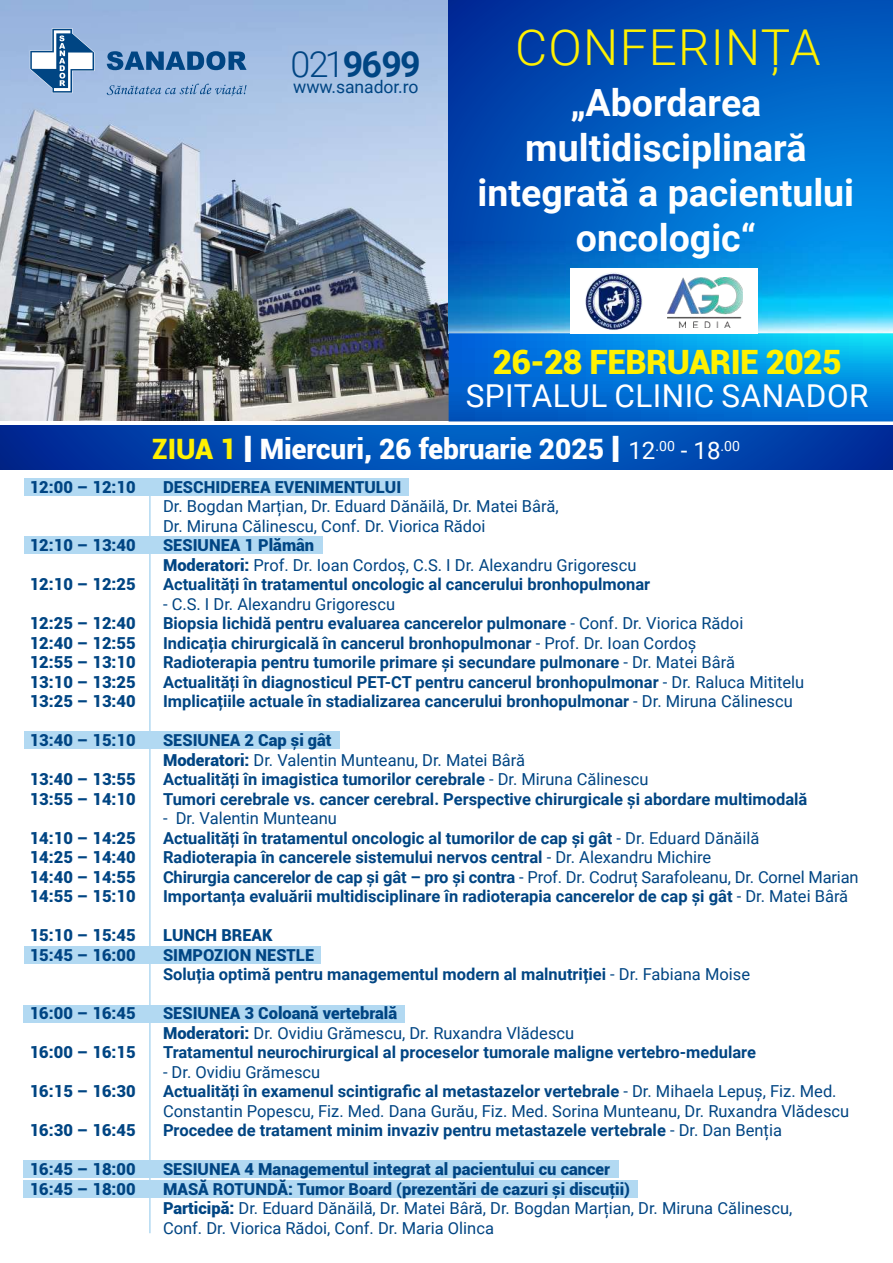
<style>
.page{position:relative;width:893px;height:1263px;background:#fff}
.page>*{position:absolute;margin:0;border:0;box-sizing:border-box;transform-origin:0 0}
.t1{font:300 49.5px "Roboto";letter-spacing:.025em;color:#fff101}
.t2{font:700 37.5px/45px "Roboto";color:#fff;text-align:center}
.t3{font:700 35.85px "Roboto";color:#004583}
.t4{font:900 33.6px "Roboto";letter-spacing:-.02em;color:#fff101}
.t5{font:31.5px "Roboto";letter-spacing:.015em;color:#fff}
.t6{font:900 28.05px "Roboto";color:#fff}
.t7{font:17.55px "Roboto";letter-spacing:-.005em;color:#004583}
.t8{font:700 16.5px/19.5px "Roboto";color:#004583}
.t9{font:900 16.5px/19.5px "Roboto";color:#004583}
.t10{font:16.5px/19.5px "Roboto";color:#004583}
.s1{font-weight:300}
.s2{color:#fff101}
.s3{font-size:33.45px}
.s4{font-weight:400;font-size:24.15px}
.s5{font-weight:900}
.s6{font-weight:400}
.s7{font-weight:700}
</style>
<div class="page">
<img style="left:0;top:0;width:449px;height:421px">
<svg style="left:449px;top:0;width:444px;height:242px;background:#005cbf"></svg>
<img style="left:449px;top:242px;width:444px;height:91px">
<svg style="left:449px;top:333px;width:444px;height:88px;background:#0280dc"></svg>
<svg style="left:30px;top:29px;width:64px;height:64px"></svg>
<svg style="left:107px;top:51px;width:140px;height:19px;background:#4275aa"></svg>
<svg style="left:107px;top:84px;width:140px;height:12px;background:#88aad3"></svg>
<svg style="left:0;top:426px;width:893px;height:44px;background:#0047ae"></svg>
<hr style="left:149px;top:480px;width:2px;height:753px;background:#b2d9f2">
<div style="left:24px;top:478px;width:384px;height:17px;background:#b2d9f2"></div>
<div style="left:24px;top:537px;width:298px;height:17px;background:#b2d9f2"></div>
<div style="left:24px;top:732px;width:315px;height:17px;background:#b2d9f2"></div>
<div style="left:24px;top:946px;width:296px;height:17px;background:#b2d9f2"></div>
<div style="left:24px;top:1005px;width:381px;height:17px;background:#b2d9f2"></div>
<div style="left:24px;top:1161px;width:595px;height:17px;background:#b2d9f2"></div>
<div style="left:24px;top:1181px;width:614px;height:17px;background:#b2d9f2"></div>
<div style="left:570px;top:268px;width:188px;height:66px;background:#fff"></div>
<img style="left:585px;top:272px;width:58px;height:58px;border-radius:29px">
<img style="left:667px;top:277px;width:75px;height:50px">
<h3 class="t3" style="left:291px;top:40px;width:132px"><span class="s1">021</span> 9699</h3>
<p class="t7" style="left:293px;top:75px;width:127px">www.sanador.ro</p>
<h1 class="t1" style="left:515px;top:13px;width:307px">CONFERINȚA</h1>
<h2 class="t2" style="left:478px;top:79px;width:378px">„Abordarea multidisciplinară integrată a pacientului oncologic“</h2>
<p class="t9" style="left:30px;top:476px;width:107px">12:00 – 12:10</p>
<p class="t9" style="left:30px;top:535px;width:107px">12:10 – 13:40</p>
<p class="t9" style="left:30px;top:574px;width:107px">12:10 – 12:25</p>
<p class="t9" style="left:30px;top:613px;width:107px;text-align:justify">12:25 – 12:40<br>12:40 – 12:55<br>12:55 – 13:10<br>13:10 – 13:25<br>13:25 – 13:40</p>
<p class="t9" style="left:30px;top:730px;width:107px">13:40 – 15:10</p>
<p class="t9" style="left:30px;top:769px;width:107px">13:40 – 13:55<br>13:55 – 14:10</p>
<p class="t9" style="left:30px;top:827px;width:107px;text-align:justify">14:10 – 14:25<br>14:25 – 14:40<br>14:40 – 14:55<br>14:55 – 15:10</p>
<p class="t9" style="left:30px;top:925px;width:107px">15:10 – 15:45<br>15:45 – 16:00</p>
<p class="t9" style="left:30px;top:1003px;width:107px">16:00 – 16:45</p>
<p class="t9" style="left:30px;top:1042px;width:107px">16:00 – 16:15</p>
<p class="t9" style="left:30px;top:1081px;width:107px">16:15 – 16:30</p>
<p class="t9" style="left:30px;top:1120px;width:107px">16:30 – 16:45</p>
<p class="t9" style="left:30px;top:1159px;width:107px">16:45 – 18:00<br>16:45 – 18:00</p>
<h3 class="t4" style="left:493px;top:338px;width:350px">26-28 FEBRUARIE 2025</h3>
<h3 class="t5" style="left:466px;top:374px;width:404px">SPITALUL CLINIC SANADOR</h3>
<h3 class="t6" style="left:152px;top:429px;width:589px"><span class="s2">ZIUA 1</span> <span class="s3">l</span> Miercuri, 26 februarie 2025 <span class="s3">l</span> <span class="s4">12</span><sup>.00</sup> <span class="s4">- 18</span><sup>.00</sup></h3>
<p class="t9" style="left:163px;top:476px;width:240px">DESCHIDEREA EVENIMENTULUI</p>
<p class="t10" style="left:163px;top:496px;width:397px">Dr. Bogdan Marțian, Dr. Eduard Dănăilă, Dr. Matei Bâră,<br>Dr. Miruna Călinescu, Conf. Dr. Viorica Rădoi</p>
<p class="t8" style="left:163px;top:535px;width:489px"><span class="s5">SESIUNEA 1 Plămân<br>Moderatori:</span> <span class="s6">Prof. Dr. Ioan Cordoș, C.S. I Dr. Alexandru Grigorescu<br></span>Actualități în tratamentul oncologic al cancerului bronhopulmonar</p>
<p class="t8" style="left:163px;top:594px;width:643px"><span class="s6">- C.S. I Dr. Alexandru Grigorescu<br></span>Biopsia lichidă pentru evaluarea cancerelor pulmonare <span class="s6">- Conf. Dr. Viorica Rădoi </span>Indicația chirurgicală în cancerul bronhopulmonar <span class="s6">- Prof. Dr. Ioan Cordoș<br></span>Radioterapia pentru tumorile primare și secundare pulmonare <span class="s6">- Dr. Matei Bâră </span>Actualități în diagnosticul PET-CT pentru cancerul bronhopulmonar <span class="s6">- Dr. Raluca Mititelu </span>Implicațiile actuale în stadializarea cancerului bronhopulmonar <span class="s6">- Dr. Miruna Călinescu</span></p>
<p class="t8" style="left:163px;top:730px;width:646px"><span class="s5">SESIUNEA 2 Cap și gât<br>Moderatori:</span> <span class="s6">Dr. Valentin Munteanu, Dr. Matei Bâră<br></span>Actualități în imagistica tumorilor cerebrale <span class="s6">- Dr. Miruna Călinescu<br></span>Tumori cerebrale vs. cancer cerebral. Perspective chirurgicale și abordare multimodală</p>
<p class="t8" style="left:163px;top:808px;width:697px"><span class="s6">- Dr. Valentin Munteanu<br></span>Actualități în tratamentul oncologic al tumorilor de cap și gât <span class="s6">- Dr. Eduard Dănăilă<br></span>Radioterapia în cancerele sistemului nervos central <span class="s6">- Dr. Alexandru Michire<br></span>Chirurgia cancerelor de cap și gât – pro și contra <span class="s6">- Prof. Dr. Codruț Sarafoleanu, Dr. Cornel Marian </span>Importanța evaluării multidisciplinare în radioterapia cancerelor de cap și gât <span class="s6">- Dr. Matei Bâră</span></p>
<p class="t8" style="left:163px;top:925px;width:589px"><span class="s5">LUNCH BREAK<br>SIMPOZION NESTLE<br></span>Soluția optimă pentru managementul modern al malnutriției <span class="s6">- Dr. Fabiana Moise</span></p>
<p class="t8" style="left:163px;top:1003px;width:594px"><span class="s5">SESIUNEA 3 Coloană vertebrală<br>Moderatori:</span> <span class="s6">Dr. Ovidiu Grămescu, Dr. Ruxandra Vlădescu<br></span>Tratamentul neurochirurgical al proceselor tumorale maligne vertebro-medulare</p>
<p class="t10" style="left:163px;top:1062px;width:688px">- Dr. Ovidiu Grămescu<br><span class="s7">Actualități în examenul scintigrafic al metastazelor vertebrale</span> - Dr. Mihaela Lepuș, Fiz. Med.<br>Constantin Popescu, Fiz. Med. Dana Gurău, Fiz. Med. Sorina Munteanu, Dr. Ruxandra Vlădescu <span class="s7">Procedee de tratament minim invaziv pentru metastazele vertebrale</span> - Dr. Dan Benția</p>
<p class="t9" style="left:163px;top:1159px;width:631px">SESIUNEA 4 Managementul integrat al pacientului cu cancer<br>MASĂ ROTUNDĂ: Tumor Board (prezentări de cazuri și discuţii)<br>Participă: <span class="s6">Dr. Eduard Dănăilă, Dr. Matei Bâră, Dr. Bogdan Marțian, Dr. Miruna Călinescu, Conf. Dr. Viorica Rădoi, Conf. Dr. Maria Olinca</span></p>
</div>
